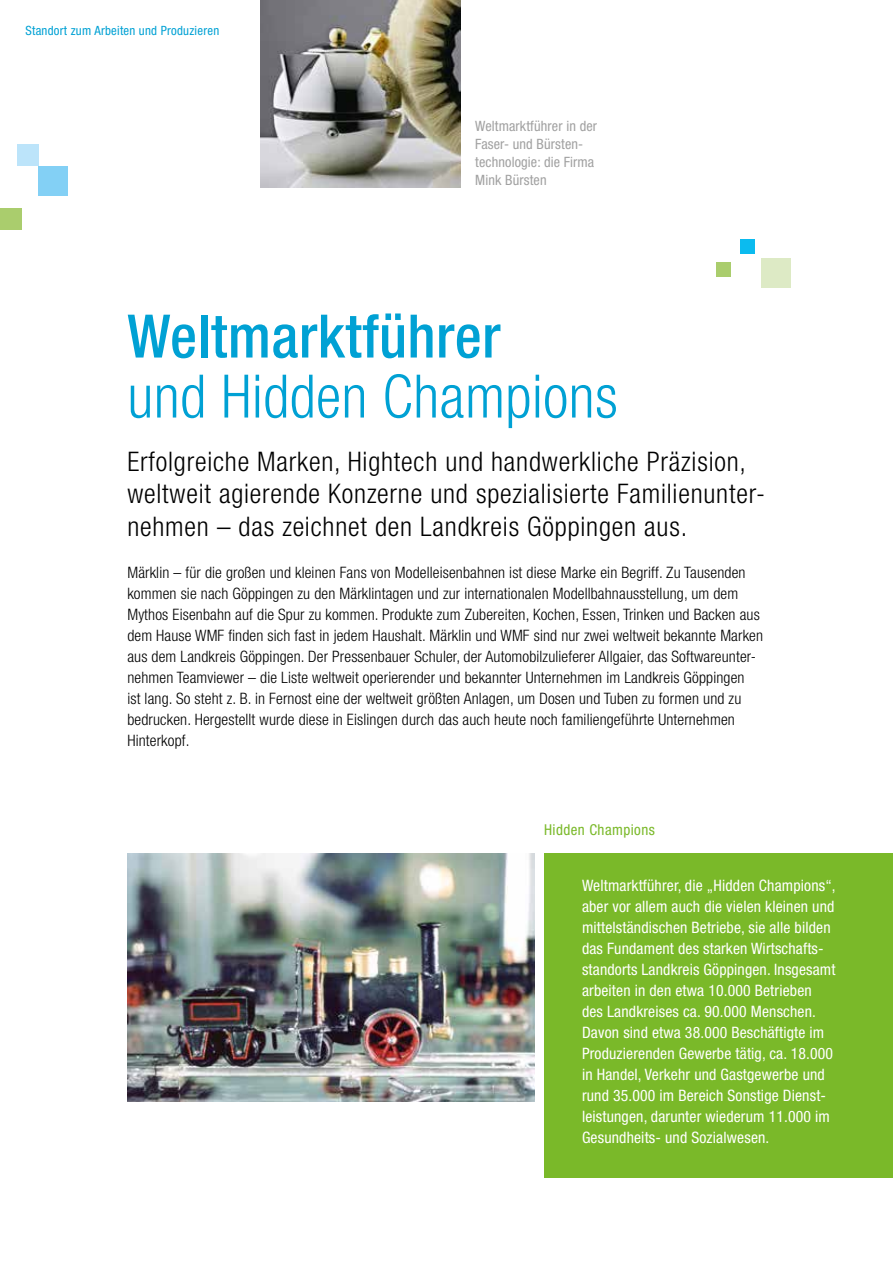
<style>
.page{position:relative;width:893px;height:1263px;background:#fff}
.page>*{position:absolute;margin:0;border:0;box-sizing:border-box;transform-origin:0 0}
.t1{font:300 condensed 60px "Helvetica Neue LT Std";letter-spacing:.01em;color:#00a1d4}
.t2{font:500 condensed 60px "Helvetica Neue LT Std";letter-spacing:.01em;color:#00a1d4}
.t3{font:300 condensed 27px/32.4px "Helvetica Neue LT Std";letter-spacing:.03em;color:#000}
.t4{font:300 condensed 15.75px/21px "Helvetica Neue LT Std";letter-spacing:.01em;color:#000}
.t5{font:condensed 15.75px/21px "Helvetica Neue LT Std";letter-spacing:.01em;color:#fff}
.t6{font:condensed 15px "Helvetica Neue LT Std";letter-spacing:.03em;color:#7ab929}
.t7{font:condensed 14.25px/18px "Helvetica Neue LT Std";letter-spacing:.01em;color:#a1a1a1}
.t8{font:condensed 12.75px "Helvetica Neue LT Std";letter-spacing:.02em;color:#00a1d4}
</style>
<div class="page">
<img style="left:260px;top:0;width:200px;height:187px">
<img style="left:127px;top:853px;width:407px;height:248px">
<div style="left:39px;top:166px;width:29px;height:29px;background:#83d0f5"></div>
<div style="left:0;top:208px;width:21px;height:21px;background:#aacd6d"></div>
<div style="left:18px;top:145px;width:21px;height:21px;background:#bce4fa"></div>
<div style="left:544px;top:853px;width:349px;height:325px;background:#7ab929"></div>
<div style="left:761px;top:258px;width:30px;height:30px;background:#ddeac5"></div>
<div style="left:716px;top:262px;width:15px;height:15px;background:#aacd6d"></div>
<div style="left:740px;top:239px;width:15px;height:15px;background:#0bbbef"></div>
<p class="t8" style="left:26px;top:23px;width:195px">Standort zum Arbeiten und Produzieren</p>
<p class="t7" style="left:475px;top:117px;width:123px">Weltmarktführer in der<br>Faser- und Bürsten&shy;technologie: die Firma<br>Mink Bürsten</p>
<h1 class="t2" style="left:127px;top:300px;width:375px">Weltmarktführer</h1>
<h1 class="t1" style="left:127px;top:362px;width:492px">und Hidden Champions</h1>
<h2 class="t3" style="left:127px;top:445px;width:639px">Erfolgreiche Marken, Hightech und handwerkliche Präzision, weltweit agierende Konzerne und spezialisierte Familienunter&shy;nehmen – das zeichnet den Landkreis Göppingen aus.</h2>
<p class="t4" style="left:127px;top:561px;width:637px">Märklin – für die großen und kleinen Fans von Modelleisenbahnen ist diese Marke ein Begriff. Zu Tausenden kommen sie nach Göppingen zu den Märklintagen und zur internationalen Modellbahnausstellung, um dem Mythos Eisenbahn auf die Spur zu kommen. Produkte zum Zubereiten, Kochen, Essen, Trinken und Backen aus dem Hause WMF finden sich fast in jedem Haushalt. Märklin und WMF sind nur zwei weltweit bekannte Marken aus dem Landkreis Göppingen. Der Pressenbauer Schuler, der Automobilzulieferer Allgaier, das Softwareunter&shy;nehmen Teamviewer – die Liste weltweit operierender und bekannter Unternehmen im Landkreis Göppingen<br>ist lang. So steht z. B. in Fernost eine der weltweit größten Anlagen, um Dosen und Tuben zu formen und zu bedrucken. Hergestellt wurde diese in Eislingen durch das auch heute noch familiengeführte Unternehmen Hinterkopf.</p>
<p class="t6" style="left:544px;top:821px;width:112px">Hidden Champions</p>
<p class="t5" style="left:582px;top:874px;width:255px">Weltmarktführer, die „Hidden Champions“, aber vor allem auch die vielen kleinen und mittelständischen Betriebe, sie alle bilden das Fundament des starken Wirtschafts&shy;standorts Landkreis Göppingen. Insgesamt arbeiten in den etwa 10.000 Betrieben des Landkreises ca. 90.000 Menschen.<br>Davon sind etwa 38.000 Beschäftigte im Produzierenden Gewerbe tätig, ca. 18.000 in Handel, Verkehr und Gastgewerbe und rund 35.000 im Bereich Sonstige Dienst&shy;leistungen, darunter wiederum 11.000 im Gesundheits- und Sozialwesen.</p>
</div>
